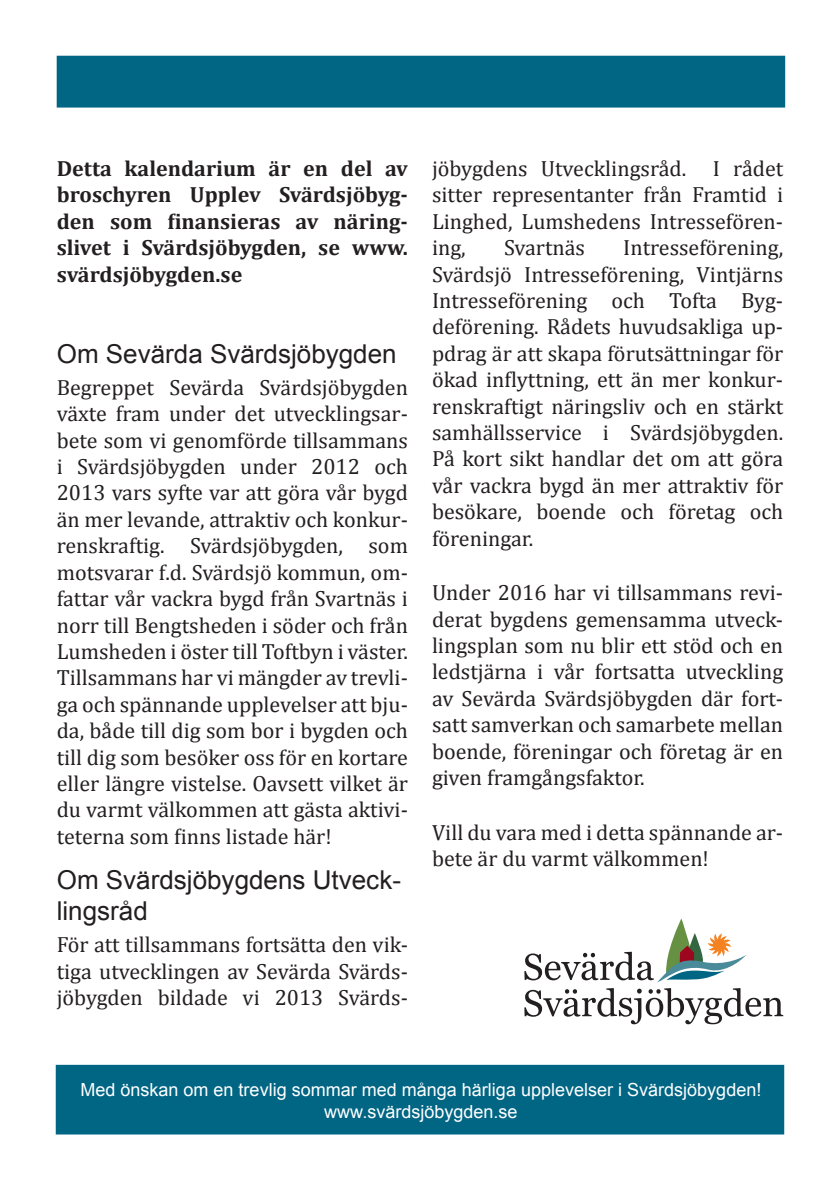
<style>
.page{position:relative;width:840px;height:1191px;background:#fff}
.page>*{position:absolute;margin:0;border:0;box-sizing:border-box;transform-origin:0 0}
.Dag{font:26px/31.2px "Arial";color:#231f20}
.Text{font:22px/26.4px "Cambria";color:#231f20;text-align:justify}
.Text-2{font:700 22px/26.4px "Cambria";color:#231f20;text-align:justify}
.t1{font:18px "Arial";color:#fff}
</style>
<div class="page">
<div style="left:56px;top:1064px;width:727px;height:70px;background:#016584;border:2px solid #016584"></div>
<div style="left:57px;top:56px;width:727px;height:52px;background:#016584;border:2px solid #016584"></div>
<svg style="left:524px;top:988px;width:258px;height:36px"></svg>
<svg style="left:524px;top:918px;width:222px;height:64px"></svg>
<p class="Text-2" style="left:57px;top:154px;width:352px">Detta kalendarium är en del av broschyren Upplev Svärdsjöbyg&shy;den som finansieras av näring&shy;slivet i Svärdsjöbygden, se www. svärdsjöbygden.se</p>
<p class="Dag" style="left:57px;top:338px;width:341px">Om Sevärda Svärdsjöbygden</p>
<p class="Text" style="left:57px;top:374px;width:352px">Begreppet Sevärda Svärdsjöbygden växte fram under det utvecklingsar&shy;bete som vi genomförde tillsammans i Svärdsjöbygden under 2012 och 2013 vars syfte var att göra vår bygd än mer levande, attraktiv och konkur&shy;renskraftig. Svärdsjöbygden, som motsvarar f.d. Svärdsjö kommun, om&shy;fattar vår vackra bygd från Svartnäs i norr till Bengtsheden i söder och från Lumsheden i öster till Toftbyn i väster.<br>Tillsammans har vi mängder av trevli&shy;ga och spännande upplevelser att bju&shy;da, både till dig som bor i bygden och till dig som besöker oss för en kortare eller längre vistelse. Oavsett vilket är du varmt välkommen att gästa aktivi&shy;teterna som finns listade här!</p>
<p class="Dag" style="left:57px;top:864px;width:345px">Om Svärdsjöbygdens Utveck&shy;lingsråd</p>
<p class="Text" style="left:57px;top:931px;width:352px">För att tillsammans fortsätta den vik&shy;tiga utvecklingen av Sevärda Svärds&shy;jöbygden bildade vi 2013 Svärds-</p>
<p class="Text" style="left:432px;top:155px;width:352px">jöbygdens Utvecklingsråd. I rådet sitter representanter från Framtid i Linghed, Lumshedens Intressefören&shy;ing,</p>
<p class="Text" style="left:432px;top:234px;width:352px;text-indent:191px">Intresseförening, Svärdsjö Intresseförening, Vintjärns Intresseförening och Tofta Byg&shy;deförening. Rådets huvudsakliga up&shy;pdrag är att skapa förutsättningar för ökad inflyttning, ett än mer konkur&shy;renskraftigt näringsliv och en stärkt samhällsservice i Svärdsjöbygden.<br>På kort sikt handlar det om att göra vår vackra bygd än mer attraktiv för besökare, boende och företag och föreningar.</p>
<p class="Text" style="left:432px;top:579px;width:352px">Under 2016 har vi tillsammans revi&shy;derat bygdens gemensamma utveck&shy;lingsplan som nu blir ett stöd och en ledstjärna i vår fortsatta utveckling av Sevärda Svärdsjöbygden där fort&shy;satt samverkan och samarbete mellan boende, föreningar och företag är en given framgångsfaktor.</p>
<p class="Text" style="left:432px;top:819px;width:352px">Vill du vara med i detta spännande ar&shy;bete är du varmt välkommen!</p>
<p class="Text" style="left:504px;top:234px;width:82px">Svartnäs</p>
<p class="t1" style="left:80px;top:1078px;width:682px">Med önskan om en trevlig sommar med många härliga upplevelser i Svärdsjöbygden!</p>
<p class="t1" style="left:324px;top:1099px;width:195px">www.svärdsjöbygden.se</p>
</div>
